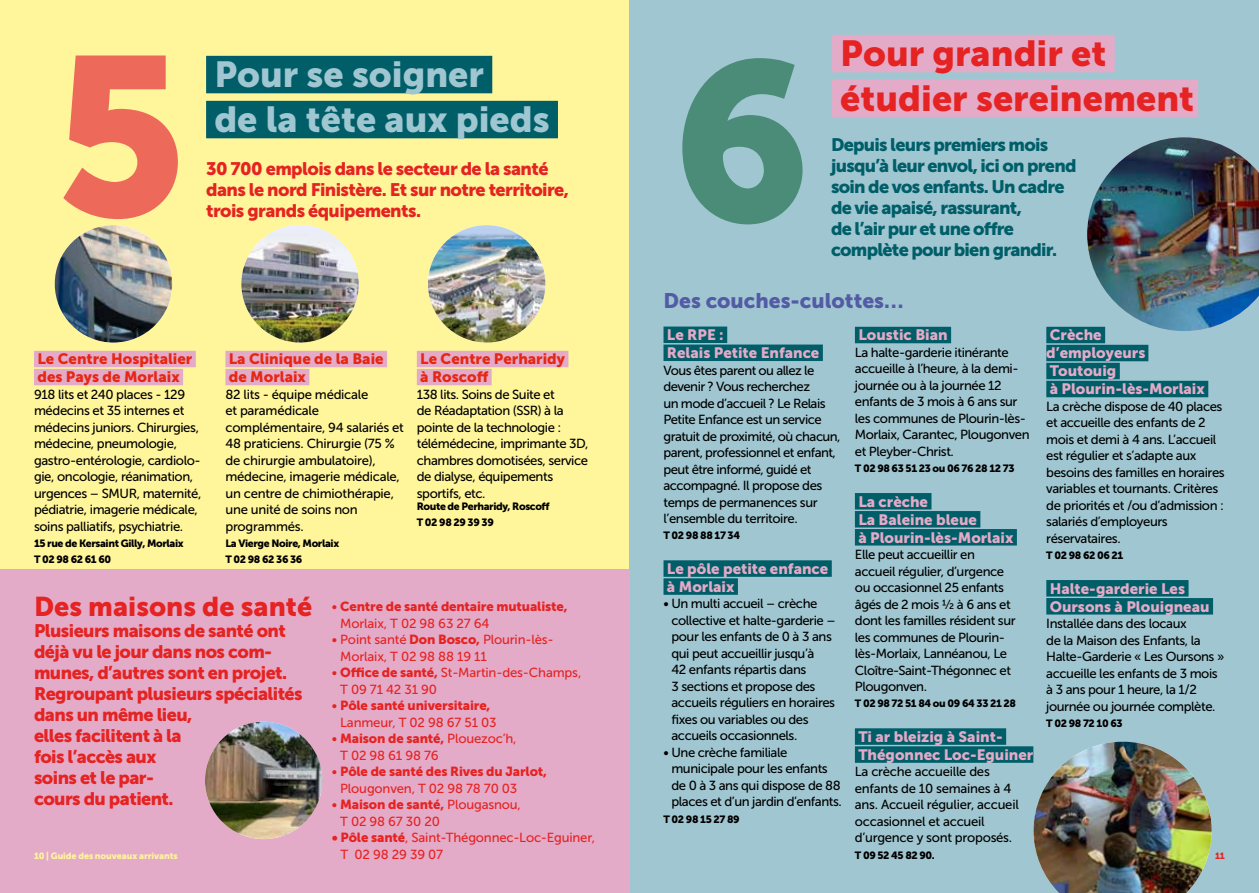
<style>
.page{position:relative;width:1259px;height:893px;background:#fff}
.page>*{position:absolute;margin:0;border:0;box-sizing:border-box;transform-origin:0 0}
.t1{font:225px "Museo Sans 900";color:#ed6a5b}
.t2{font:225px "Museo Sans 900";color:#4b8c79}
.t3{font:36px/45px "Museo Sans 900";color:#e52322}
.t4{font:36px/45px "Museo Sans 900";color:#a0c7d1}
.t5{font:27px "Museo Sans 900";color:#e52322}
.t6{font:21px "Museo Sans 900";color:#545ba5}
.t7{font:18px/21px "Museo Sans 900";letter-spacing:-.03em;color:#e52322}
.t8{font:18px/21px "Museo Sans 900";letter-spacing:-.04em;color:#005e68}
.t9{font:15px/18px "Museo Sans 900";color:#e4abc8}
.t10{font:15px/18px "Museo Sans 900";color:#e52713}
.t11{font:13.2px/16.5px "Museo Sans 500";letter-spacing:-.035em;color:#000}
.t12{font:13.2px/16.5px "Museo Sans 500";letter-spacing:-.015em;color:#e52322}
.t13{font:13.2px "Museo Sans 900";letter-spacing:-.01em;color:#e52322}
.t14{font:10.5px/16.2px "Museo Sans 900";letter-spacing:-.035em;color:#000}
.t15{font:9px "Museo Sans 900";letter-spacing:-.005em;color:#fff69b}
.t16{font:9px "Museo Sans 900";color:#e52322}
.s1{font-family:"Museo Sans 500"}
.s2{font-family:"Museo Sans 900"}
</style>
<div class="page">
<div style="left:0;top:0;width:629px;height:893px;background:#fff69b"></div>
<div style="left:629px;top:0;width:630px;height:893px;background:#a0c7d1"></div>
<div style="left:206px;top:56px;width:286px;height:37px;background:#005e68"></div>
<div style="left:206px;top:101px;width:352px;height:37px;background:#005e68"></div>
<div style="left:832px;top:35px;width:282px;height:37px;background:#e4abc8"></div>
<div style="left:832px;top:80px;width:366px;height:37px;background:#e4abc8"></div>
<div style="left:663px;top:327px;width:64px;height:16px;background:#005e68"></div>
<div style="left:663px;top:345px;width:160px;height:16px;background:#005e68"></div>
<div style="left:663px;top:560px;width:169px;height:17px;background:#005e68"></div>
<div style="left:663px;top:578px;width:75px;height:17px;background:#005e68"></div>
<div style="left:34px;top:351px;width:162px;height:16px;background:#e4abc8"></div>
<div style="left:34px;top:369px;width:149px;height:16px;background:#e4abc8"></div>
<div style="left:225px;top:351px;width:162px;height:16px;background:#e4abc8"></div>
<div style="left:225px;top:369px;width:84px;height:16px;background:#e4abc8"></div>
<div style="left:417px;top:351px;width:151px;height:16px;background:#e4abc8"></div>
<div style="left:417px;top:369px;width:75px;height:16px;background:#e4abc8"></div>
<img style="left:55px;top:225px;width:117px;height:118px;border-radius:59px">
<img style="left:241px;top:225px;width:118px;height:118px;border-radius:59px">
<img style="left:428px;top:225px;width:117px;height:118px;border-radius:59px">
<div style="left:0;top:570px;width:629px;height:323px;background:#e4abc8"></div>
<div style="left:855px;top:327px;width:96px;height:16px;background:#005e68"></div>
<div style="left:855px;top:493px;width:76px;height:16px;background:#005e68"></div>
<div style="left:855px;top:511px;width:125px;height:16px;background:#005e68"></div>
<div style="left:855px;top:529px;width:162px;height:16px;background:#005e68"></div>
<div style="left:855px;top:728px;width:151px;height:17px;background:#005e68"></div>
<div style="left:855px;top:746px;width:178px;height:17px;background:#005e68"></div>
<div style="left:1046px;top:327px;width:59px;height:16px;background:#005e68"></div>
<div style="left:1046px;top:345px;width:102px;height:16px;background:#005e68"></div>
<div style="left:1046px;top:363px;width:73px;height:16px;background:#005e68"></div>
<div style="left:1046px;top:381px;width:162px;height:16px;background:#005e68"></div>
<div style="left:1046px;top:580px;width:142px;height:16px;background:#005e68"></div>
<div style="left:1046px;top:598px;width:167px;height:16px;background:#005e68"></div>
<img style="left:1087px;top:137px;width:172px;height:194px">
<img style="left:205px;top:722px;width:117px;height:117px;border-radius:59px">
<img style="left:1033px;top:742px;width:178px;height:151px">
<h1 class="t1" style="left:55px;top:10px;width:133px">5</h1>
<h2 class="t4" style="left:214px;top:52px;width:337px">Pour se soigner<br>de la tête aux pieds</h2>
<h3 class="t7" style="left:206px;top:158px;width:364px">30 700 emplois dans le secteur de la santé dans le nord Finistère. Et sur notre territoire, trois grands équipements.</h3>
<h1 class="t2" style="left:672px;top:15px;width:141px">6</h1>
<h2 class="t3" style="left:840px;top:31px;width:355px">Pour grandir et étudier sereinement</h2>
<h3 class="t8" style="left:831px;top:134px;width:247px">Depuis leurs premiers mois jusqu’à leur envol, ici on prend soin de vos enfants. Un cadre de vie apaisé, rassurant,<br>de l’air pur et une offre complète pour bien grandir.</h3>
<h3 class="t6" style="left:663px;top:288px;width:241px">Des couches-culottes…</h3>
<p class="t9" style="left:667px;top:326px;width:154px">Le RPE :<br>Relais Petite Enfance</p>
<p class="t11" style="left:663px;top:362px;width:179px">Vous êtes parent ou allez le devenir ? Vous recherchez<br>un mode d’accueil ? Le Relais<br>Petite Enfance est un service gratuit de proximité, où chacun, parent, professionnel et enfant, peut être informé, guidé et accompagné. Il propose des temps de permanences sur l’ensemble du territoire.</p>
<p class="t14" style="left:663px;top:527px;width:78px">T 02 98 88 17 34</p>
<p class="t9" style="left:667px;top:559px;width:163px">Le pôle petite enfance à Morlaix</p>
<p class="t11" style="left:671px;top:596px;width:166px;text-indent:-8px">• Un multi accueil – crèche collective et halte-garderie – pour les enfants de 0 à 3 ans qui peut accueillir jusqu’à<br>42 enfants répartis dans<br>3 sections et propose des accueils réguliers en horaires fixes ou variables ou des accueils occasionnels.</p>
<p class="t11" style="left:671px;top:744px;width:172px;text-indent:-8px">• Une crèche familiale municipale pour les enfants de 0 à 3 ans qui dispose de 88 places et d’un jardin d’enfants.</p>
<p class="t14" style="left:663px;top:811px;width:78px">T 02 98 15 27 89</p>
<p class="t9" style="left:1046px;top:326px;width:160px">Crèche<br>d’employeurs<br>Toutouig<br>à Plourin-lès-Morlaix</p>
<p class="t11" style="left:1046px;top:398px;width:180px">La crèche dispose de 40 places et accueille des enfants de 2 mois et demi à 4 ans. L’accueil est régulier et s’adapte aux besoins des familles en horaires variables et tournants. Critères de priorités et /ou d’admission : salariés d’employeurs réservataires.</p>
<p class="t14" style="left:1046px;top:547px;width:79px">T 02 98 62 06 21</p>
<p class="t9" style="left:1049px;top:579px;width:161px">Halte-garderie Les<br>Oursons à Plouigneau</p>
<p class="t11" style="left:1046px;top:615px;width:179px">Installée dans des locaux<br>de la Maison des Enfants, la<br>Halte-Garderie « Les Oursons » accueille les enfants de 3 mois à 3 ans pour 1 heure, la 1/2 journée ou journée complète.</p>
<p class="t14" style="left:1046px;top:715px;width:78px">T 02 98 72 10 63</p>
<p class="t9" style="left:858px;top:326px;width:91px">Loustic Bian</p>
<p class="t11" style="left:855px;top:344px;width:176px">La halte-garderie itinérante accueille à l’heure, à la demi&shy;journée ou à la journée 12 enfants de 3 mois à 6 ans sur les communes de Plourin-lès-<br>Morlaix, Carantec, Plougonven et Pleyber-Christ.</p>
<p class="t14" style="left:855px;top:460px;width:161px">T 02 98 63 51 23 ou 06 76 28 12 73</p>
<p class="t9" style="left:858px;top:492px;width:157px">La crèche<br>La Baleine bleue<br>à Plourin-lès-Morlaix</p>
<p class="t11" style="left:855px;top:546px;width:162px">Elle peut accueillir en accueil régulier, d’urgence ou occasionnel 25 enfants âgés de 2 mois ½ à 6 ans et dont les familles résident sur les communes de Plourin&shy;lès-Morlaix, Lannéanou, Le<br>Cloître-Saint-Thégonnec et<br>Plougonven.</p>
<p class="t14" style="left:855px;top:695px;width:163px">T 02 98 72 51 84 ou 09 64 33 21 28</p>
<p class="t9" style="left:858px;top:727px;width:176px">Ti ar bleizig à Saint-<br>Thégonnec Loc-Eguiner</p>
<p class="t11" style="left:855px;top:763px;width:165px">La crèche accueille des enfants de 10 semaines à 4 ans. Accueil régulier, accueil occasionnel et accueil d’urgence y sont proposés.</p>
<p class="t14" style="left:855px;top:847px;width:81px">T 09 52 45 82 90.</p>
<p class="t10" style="left:37px;top:350px;width:156px">Le Centre Hospitalier des Pays de Morlaix</p>
<p class="t11" style="left:34px;top:386px;width:169px">918 lits et 240 places - 129 médecins et 35 internes et médecins juniors. Chirurgies, médecine, pneumologie, gastro-entérologie, cardiolo&shy;gie, oncologie, réanimation, urgences – SMUR, maternité, pédiatrie, imagerie médicale, soins palliatifs, psychiatrie.</p>
<p class="t14" style="left:34px;top:535px;width:151px">15 rue de Kersaint Gilly, Morlaix<br>T 02 98 62 61 60</p>
<p class="t10" style="left:229px;top:350px;width:156px">La Clinique de la Baie de Morlaix</p>
<p class="t11" style="left:225px;top:386px;width:180px">82 lits - équipe médicale<br>et paramédicale complémentaire, 94 salariés et<br>48 praticiens. Chirurgie (75 % de chirurgie ambulatoire), médecine, imagerie médicale, un centre de chimiothérapie, une unité de soins non programmés.</p>
<p class="t14" style="left:225px;top:535px;width:115px">La Vierge Noire, Morlaix<br>T 02 98 62 36 36</p>
<p class="t10" style="left:420px;top:350px;width:146px">Le Centre Perharidy à Roscoff</p>
<p class="t11" style="left:417px;top:386px;width:173px">138 lits. Soins de Suite et<br>de Réadaptation (SSR) à la pointe de la technologie : télémédecine, imprimante 3D, chambres domotisées, service de dialyse, équipements sportifs, etc.</p>
<p class="t14" style="left:417px;top:498px;width:134px">Route de Perharidy, Roscoff<br>T 02 98 29 39 39</p>
<h3 class="t5" style="left:34px;top:591px;width:280px">Des maisons de santé</h3>
<h3 class="t7" style="left:34px;top:620px;width:270px">Plusieurs maisons de santé ont déjà vu le jour dans nos com&shy;munes, d’autres sont en projet.<br>Regroupant plusieurs spécialités dans un même lieu,<br>elles facilitent à la<br>fois l’accès aux<br>soins et le par-<br>cours du patient.</h3>
<p class="t13" style="left:332px;top:599px;width:237px"><span class="s1">•</span> Centre de santé dentaire mutualiste,</p>
<p class="t12" style="left:340px;top:615px;width:151px">Morlaix, T 02 98 63 27 64</p>
<p class="t12" style="left:340px;top:632px;width:215px;text-indent:-8px">• Point santé <span class="s2">Don Bosco,</span> Plourin-lès-<br>Morlaix, T 02 98 88 19 11</p>
<p class="t12" style="left:340px;top:665px;width:243px;text-indent:-8px">• <span class="s2">Office de santé,</span> St-Martin-des-Champs,<br>T 09 71 42 31 90</p>
<p class="t13" style="left:332px;top:698px;width:160px"><span class="s1">•</span> Pôle santé universitaire,</p>
<p class="t12" style="left:340px;top:714px;width:158px">Lanmeur, T 02 98 67 51 03</p>
<p class="t13" style="left:332px;top:731px;width:186px"><span class="s1">•</span> Maison de santé, <span class="s1">Plouezoc’h,</span></p>
<p class="t12" style="left:340px;top:747px;width:100px">T 02 98 61 98 76</p>
<p class="t13" style="left:332px;top:764px;width:217px"><span class="s1">•</span> Pôle de santé des Rives du Jarlot,</p>
<p class="t12" style="left:340px;top:780px;width:179px">Plougonven, T 02 98 78 70 03</p>
<p class="t13" style="left:332px;top:797px;width:191px"><span class="s1">•</span> Maison de santé, <span class="s1">Plougasnou,</span></p>
<p class="t12" style="left:340px;top:813px;width:101px">T 02 98 67 30 20</p>
<p class="t12" style="left:340px;top:830px;width:256px;text-indent:-9px"><span class="s2">• Pôle santé</span>, Saint-Thégonnec-Loc-Eguiner,<br>T 02 98 29 39 07</p>
<p class="t15" style="left:34px;top:850px;width:145px">10 | Guide des nouveaux arrivants</p>
<p class="t16" style="left:1215px;top:850px;width:11px">11</p>
</div>
